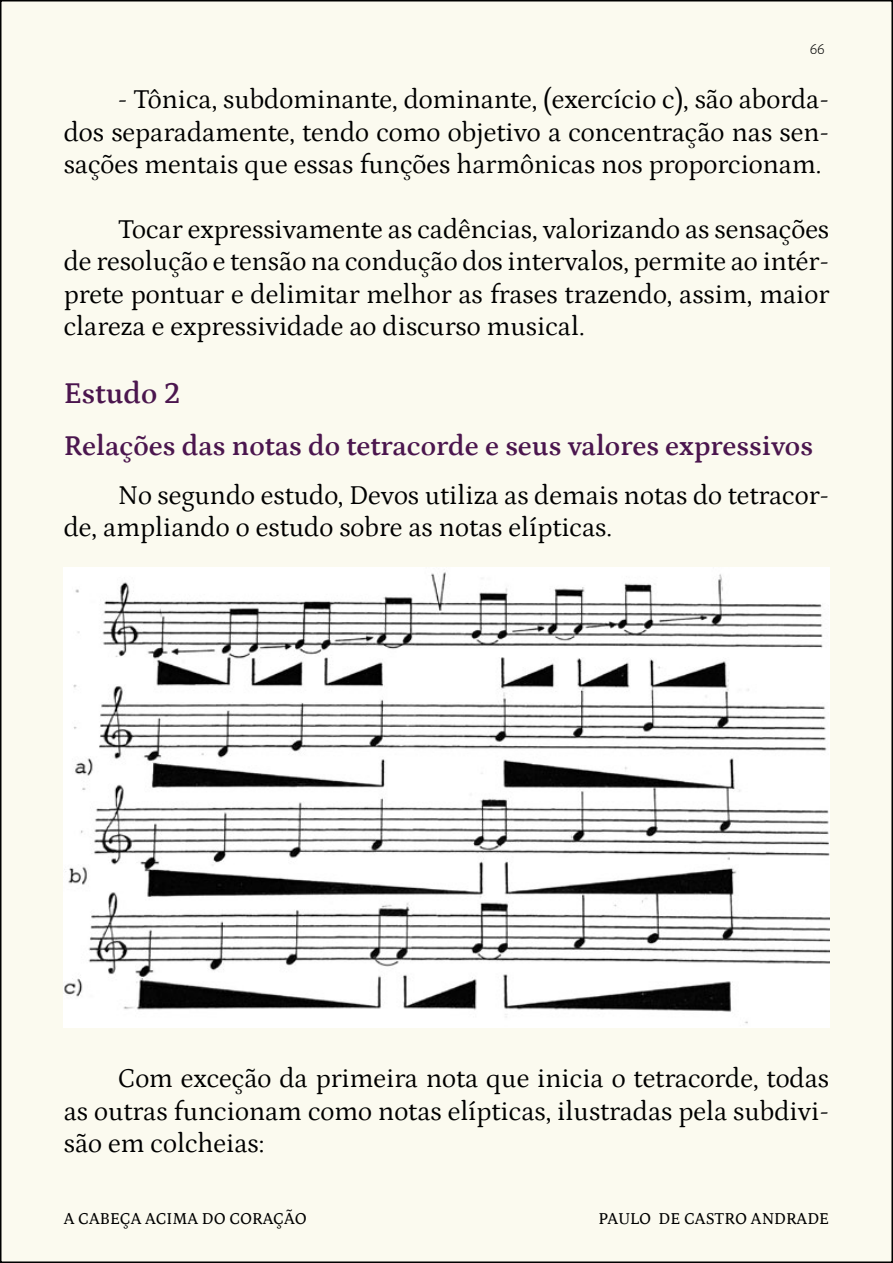
<style>
.page{position:relative;width:893px;height:1263px;background:#fff}
.page>*{position:absolute;margin:0;border:0;box-sizing:border-box;transform-origin:0 0}
.t1{font:600 30px "Petrona";color:#4b164e}
.t2{font:600 28.5px "Petrona";color:#4b164e}
.t3{font:27px/32.4px "Petrona";color:#000;text-align:justify}
.t4{font:500 16.5px "Petrona";color:#000}
.t5{font:300 16.5px "Alegreya Sans";color:#000}
</style>
<div class="page">
<div style="left:1px;top:1px;width:891px;height:1261px;background:#fbfaef"></div>
<img style="left:64px;top:568px;width:765px;height:459px">
<p class="t5" style="left:810px;top:38px;width:17px">66</p>
<p class="t3" style="left:64px;top:81px;width:767px;text-indent:54px">- Tônica, subdominante, dominante, (exercício c), são aborda&shy;dos separadamente, tendo como objetivo a concentração nas sen&shy;sações mentais que essas funções harmônicas nos proporcionam.</p>
<p class="t3" style="left:64px;top:211px;width:767px;text-indent:54px">Tocar expressivamente as cadências, valorizando as sensações de resolução e tensão na condução dos intervalos, permite ao intér&shy;prete pontuar e delimitar melhor as frases trazendo, assim, maior clareza e expressividade ao discurso musical.</p>
<p class="t1" style="left:64px;top:371px;width:118px">Estudo 2</p>
<p class="t2" style="left:64px;top:424px;width:751px">Relações das notas do tetracorde e seus valores expressivos</p>
<p class="t3" style="left:64px;top:477px;width:767px;text-indent:54px">No segundo estudo, Devos utiliza as demais notas do tetracor&shy;de, ampliando o estudo sobre as notas elípticas.</p>
<p class="t3" style="left:64px;top:1060px;width:767px;text-indent:54px">Com exceção da primeira nota que inicia o tetracorde, todas as outras funcionam como notas elípticas, ilustradas pela subdivi&shy;são em colcheias:</p>
<p class="t4" style="left:64px;top:1206px;width:244px">A CABEÇA ACIMA DO CORAÇÃO</p>
<p class="t4" style="left:599px;top:1206px;width:232px">PAULO DE CASTRO ANDRADE</p>
</div>
